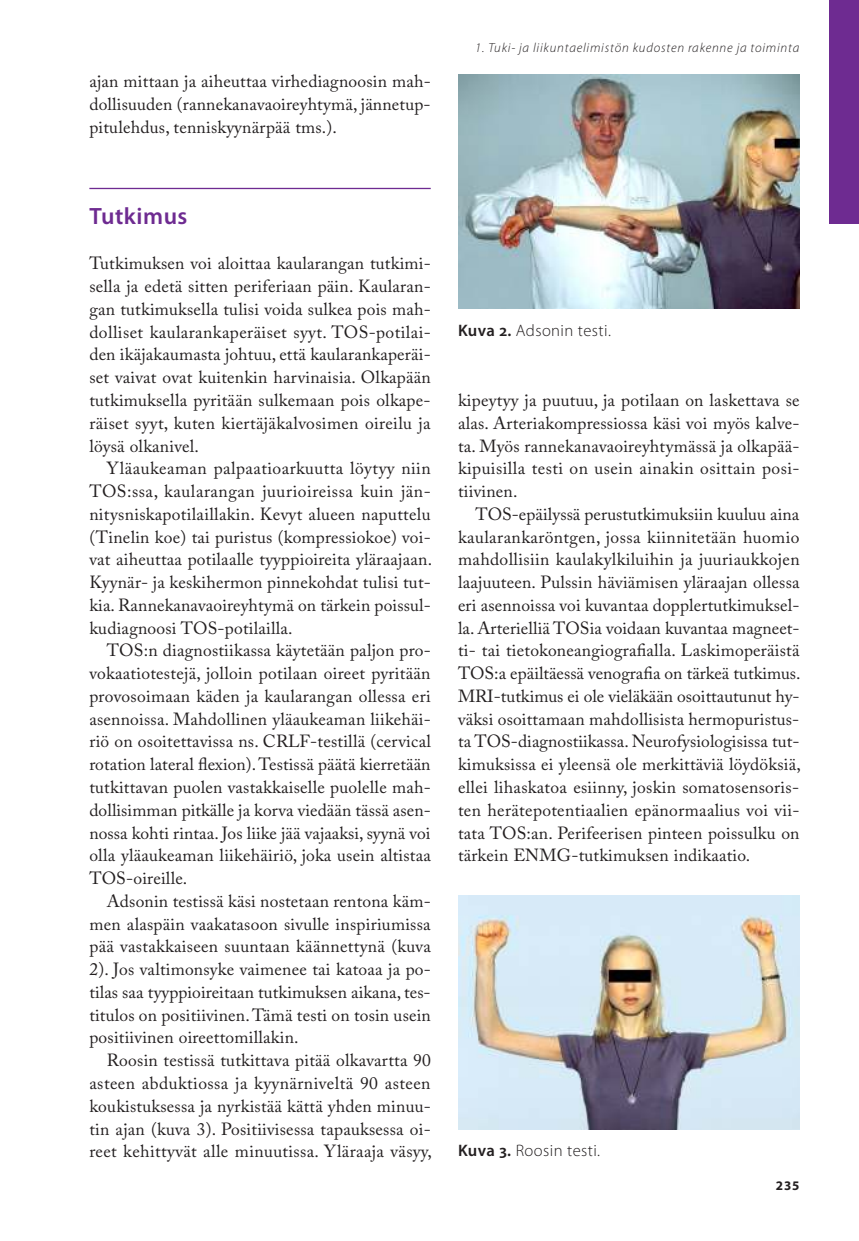
<style>
.page{position:relative;width:859px;height:1241px;background:#fff}
.page>*{position:absolute;margin:0;border:0;box-sizing:border-box;transform-origin:0 0}
.t1{font:600 23.62px "Myriad Pro";letter-spacing:.02em;color:#6e2b91}
.t2{font:17.5px/22.8px "Adobe Caslon Pro";letter-spacing:.015em;color:#231f20;text-align:justify}
.t3{font:300 16.62px "Myriad Pro";letter-spacing:.025em;color:#231f20}
.t4{font:italic 300 13.12px "Myriad Pro";letter-spacing:.06em;color:#231f20}
.t5{font:700 13.12px "Myriad Pro";color:#231f20}
.s1{font-weight:600}
</style>
<div class="page">
<div style="left:828px;top:0;width:30px;height:223px;background:#6e2b91"></div>
<hr style="left:89px;top:188px;width:341px;height:1px;background:#6e2b91">
<img style="left:458px;top:74px;width:341px;height:234px">
<img style="left:458px;top:895px;width:341px;height:233px">
<p class="t2" style="left:89px;top:71px;width:343px">ajan mittaan ja aiheuttaa virhediagnoosin mah&shy;dollisuuden (rannekanavaoireyhtymä, jännetup&shy;pitulehdus, tenniskyynärpää tms.).</p>
<p class="t4" style="left:475px;top:42px;width:325px">1. Tuki- ja liikuntaelimistön kudosten rakenne ja toiminta</p>
<h1 class="t1" style="left:89px;top:207px;width:99px">Tutkimus</h1>
<p class="t2" style="left:89px;top:253px;width:343px">Tutkimuksen voi aloittaa kaularangan tutkimi&shy;sella ja edetä sitten periferiaan päin. Kaularan&shy;gan tutkimuksella tulisi voida sulkea pois mah&shy;dolliset kaularankaperäiset syyt. TOS-potilai&shy;den ikäjakaumasta johtuu, että kaularankaperäi&shy;set vaivat ovat kuitenkin harvinaisia. Olkapään tutkimuksella pyritään sulkemaan pois olkape&shy;räiset syyt, kuten kiertäjäkalvosimen oireilu ja löysä olkanivel.</p>
<p class="t2" style="left:89px;top:457px;width:344px;text-indent:18px">Yläaukeaman palpaatioarkuutta löytyy niin TOS:ssa, kaularangan juurioireissa kuin jän&shy;nitysniskapotilaillakin. Kevyt alueen naputtelu (Tinelin koe) tai puristus (kompressiokoe) voi&shy;vat aiheuttaa potilaalle tyyppioireita yläraajaan.<br>Kyynär- ja keskihermon pinnekohdat tulisi tut&shy;kia. Rannekanavaoireyhtymä on tärkein poissul&shy;kudiagnoosi TOS-potilailla.</p>
<p class="t2" style="left:89px;top:639px;width:343px;text-indent:18px">TOS:n diagnostiikassa käytetään paljon pro&shy;vokaatiotestejä, jolloin potilaan oireet pyritään provosoimaan käden ja kaularangan ollessa eri asennoissa. Mahdollinen yläaukeaman liikehäi&shy;riö on osoitettavissa ns. CRLF-testillä (cervical rotation lateral flexion). Testissä päätä kierretään tutkittavan puolen vastakkaiselle puolelle mah&shy;dollisimman pitkälle ja korva viedään tässä asen&shy;nossa kohti rintaa. Jos liike jää vajaaksi, syynä voi olla yläaukeaman liikehäiriö, joka usein altistaa TOS-oireille.</p>
<p class="t2" style="left:89px;top:890px;width:343px;text-indent:18px">Adsonin testissä käsi nostetaan rentona käm&shy;men alaspäin vaakatasoon sivulle inspiriumissa pää vastakkaiseen suuntaan käännettynä (kuva 2). Jos valtimonsyke vaimenee tai katoaa ja po&shy;tilas saa tyyppioireitaan tutkimuksen aikana, tes&shy;titulos on positiivinen. Tämä testi on tosin usein positiivinen oireettomillakin.</p>
<p class="t2" style="left:89px;top:1049px;width:344px;text-indent:18px">Roosin testissä tutkittava pitää olkavartta 90 asteen abduktiossa ja kyynärniveltä 90 asteen koukistuksessa ja nyrkistää kättä yhden minuu&shy;tin ajan (kuva 3). Positiivisessa tapauksessa oi&shy;reet kehittyvät alle minuutissa. Yläraaja väsyy,</p>
<p class="t3" style="left:458px;top:323px;width:154px"><span class="s1">Kuva 2.</span> Adsonin testi.</p>
<p class="t2" style="left:458px;top:389px;width:343px">kipeytyy ja puutuu, ja potilaan on laskettava se alas. Arteriakompressiossa käsi voi myös kalve&shy;ta. Myös rannekanavaoireyhtymässä ja olkapää&shy;kipuisilla testi on usein ainakin osittain posi&shy;tiivinen.</p>
<p class="t2" style="left:458px;top:503px;width:344px;text-indent:18px">TOS-epäilyssä perustutkimuksiin kuuluu aina kaularankaröntgen, jossa kiinnitetään huomio mahdollisiin kaulakylkiluihin ja juuriaukkojen laajuuteen. Pulssin häviämisen yläraajan ollessa eri asennoissa voi kuvantaa dopplertutkimuksel&shy;la. Arterielliä TOSia voidaan kuvantaa magneet&shy;ti- tai tietokoneangiografialla. Laskimoperäistä TOS:a epäiltäessä venografia on tärkeä tutkimus.<br>MRI-tutkimus ei ole vieläkään osoittautunut hy&shy;väksi osoittamaan mahdollisista hermopuristus&shy;ta TOS-diagnostiikassa. Neurofysiologisissa tut&shy;kimuksissa ei yleensä ole merkittäviä löydöksiä, ellei lihaskatoa esiinny, joskin somatosensoris&shy;ten herätepotentiaalien epänormaalius voi vii&shy;tata TOS:an. Perifeerisen pinteen poissulku on tärkein ENMG-tutkimuksen indikaatio.</p>
<p class="t3" style="left:458px;top:1144px;width:144px"><span class="s1">Kuva 3.</span> Roosin testi.</p>
<p class="t5" style="left:775px;top:1177px;width:25px">235</p>
</div>
